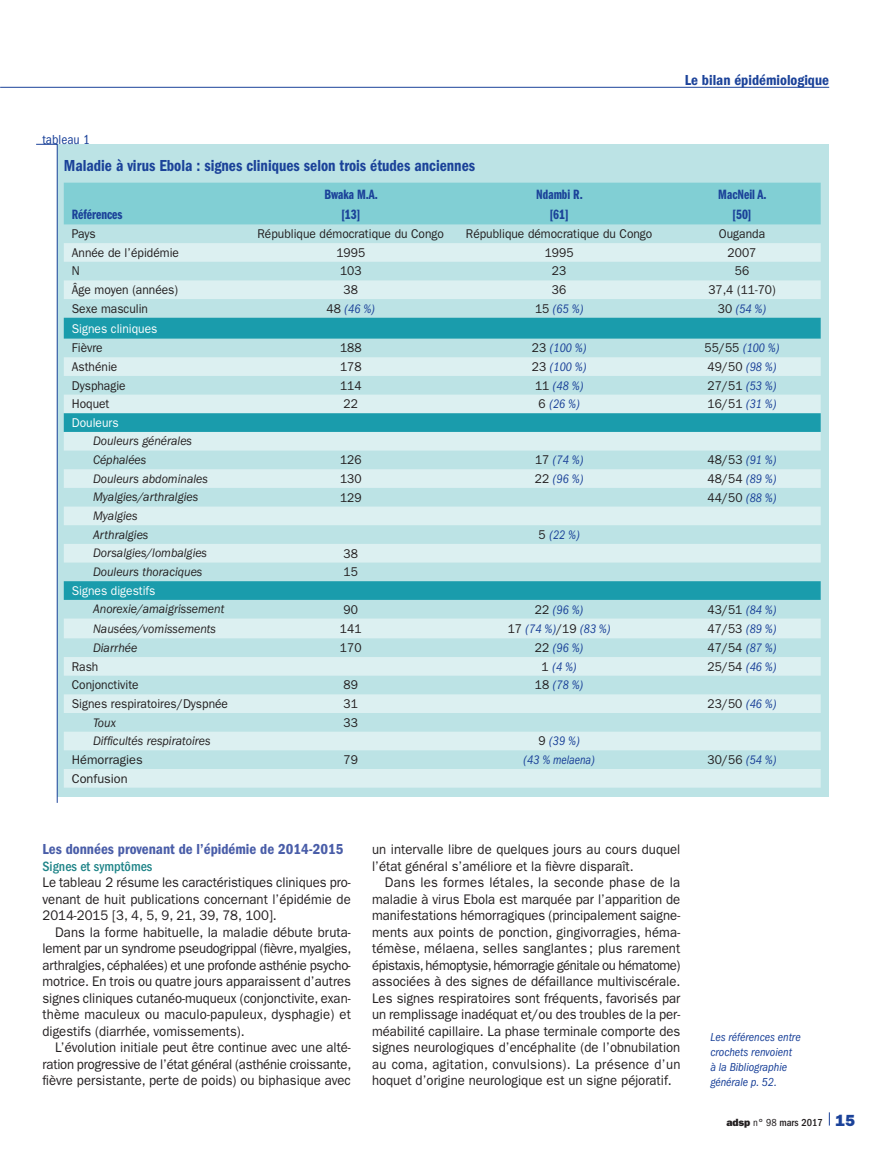
<style>
.page{position:relative;width:893px;height:1149px;background:#fff}
.page>*{position:absolute;margin:0;border:0;box-sizing:border-box;transform-origin:0 0}
.t1{font:16.5px "ITC Franklin Gothic Std Dm Cd";color:#1b4299;scale:.94 1}
.t2{font:15px "ITC Franklin Gothic Std Dm Cd";color:#495da8}
.t3{font:15px "ITC Franklin Gothic Std Dm Cd";color:#1b4299}
.t4{font:13.95px/16.5px "ITC Franklin Gothic Std";color:#231f20;text-align:justify;scale:.94 1}
.t5{font:13.95px "ITC Franklin Gothic Std Dm Cp";color:#1b4299}
.t6{font:500 condensed 13.95px "ITC Franklin Gothic Std";color:#1f8488}
.t7{font:condensed 13.5px "ITC Franklin Gothic Std";color:#1b4299}
.t8{font:12.75px "ITC Franklin Gothic Std";color:#231f20;scale:.94 1}
.t9{font:italic 12.75px/18.6px "ITC Franklin Gothic Std";color:#231f20;scale:.94 1}
.t10{font:italic condensed 12.75px "ITC Franklin Gothic Std";color:#1b4299;scale:.94 1}
.t11{font:12.75px "ITC Franklin Gothic Std";color:#fff;scale:.94 1}
.t12{font:12.75px "ITC Franklin Gothic Std";color:#231f20}
.t13{font:italic condensed 12px/15px "ITC Franklin Gothic Std";color:#1b4299}
.t14{font:500 condensed 10.5px "ITC Franklin Gothic Std";color:#231f20}
.s1{font-style:normal;font-stretch:normal;color:#231f20}
.s2{font-style:italic;font-stretch:condensed;color:#1b4299}
.s3{font-family:"ITC Franklin Gothic Std Hvy";font-weight:400;font-stretch:normal}
.s4{font-weight:400}
.s5{font-family:"ITC Franklin Gothic Std Hvy";font-weight:400;font-stretch:normal;font-size:16.2px;color:#1b4299}
</style>
<div class="page">
<hr style="left:0;top:87px;width:829px;height:1px;background:#1b4299">
<svg style="left:829px;top:1112px;width:1px;height:13px"></svg>
<div style="left:57px;top:144px;width:772px;height:652px;background:#bce3e5"></div>
<svg style="left:36px;top:144px;width:22px;height:659px"></svg>
<div style="left:64px;top:183px;width:757px;height:41px;background:#81cfd4"></div>
<svg style="left:64px;top:243px;width:757px;height:544px"></svg>
<svg style="left:64px;top:317px;width:757px;height:282px"></svg>
<p class="t3" style="left:685px;top:71px;width:146px">Le bilan épidémiologique</p>
<p class="t7" style="left:43px;top:132px;width:49px">tableau 1</p>
<p class="t1" style="left:64px;top:156px;width:439px">Maladie à virus Ebola : signes cliniques selon trois études anciennes</p>
<p class="t5" style="left:324px;top:186px;width:55px">Bwaka M.A.</p>
<p class="t5" style="left:536px;top:186px;width:48px">Ndambi R.</p>
<p class="t5" style="left:718px;top:186px;width:50px">MacNeil A.</p>
<p class="t5" style="left:72px;top:207px;width:52px">Références</p>
<p class="t5" style="left:341px;top:207px;width:21px">[13]</p>
<p class="t5" style="left:549px;top:207px;width:21px">[61]</p>
<p class="t5" style="left:732px;top:207px;width:21px">[50]</p>
<p class="t8" style="left:72px;top:226px;width:27px">Pays</p>
<p class="t8" style="left:258px;top:226px;width:200px">République démocratique du Congo</p>
<p class="t8" style="left:466px;top:226px;width:200px">République démocratique du Congo</p>
<p class="t8" style="left:719px;top:226px;width:51px">Ouganda</p>
<p class="t8" style="left:72px;top:245px;width:115px">Année de l’épidémie</p>
<p class="t8" style="left:336px;top:245px;width:32px">1995</p>
<p class="t8" style="left:545px;top:245px;width:32px">1995</p>
<p class="t8" style="left:728px;top:245px;width:32px">2007</p>
<p class="t8" style="left:72px;top:264px;width:10px">N</p>
<p class="t8" style="left:340px;top:264px;width:24px">103</p>
<p class="t8" style="left:552px;top:264px;width:17px">23</p>
<p class="t8" style="left:735px;top:264px;width:17px">56</p>
<p class="t8" style="left:72px;top:282px;width:115px">Âge moyen (années)</p>
<p class="t8" style="left:344px;top:282px;width:17px">38</p>
<p class="t8" style="left:552px;top:282px;width:17px">36</p>
<p class="t8" style="left:708px;top:282px;width:73px">37,4 (11-70)</p>
<p class="t8" style="left:72px;top:301px;width:83px">Sexe masculin</p>
<p class="t10" style="left:327px;top:301px;width:53px"><span class="s1">48</span> (46 %)</p>
<p class="t10" style="left:535px;top:301px;width:53px"><span class="s1">15</span> (65 %)</p>
<p class="t10" style="left:718px;top:301px;width:53px"><span class="s1">30</span> (54 %)</p>
<p class="t11" style="left:72px;top:321px;width:93px">Signes cliniques</p>
<p class="t8" style="left:72px;top:340px;width:34px">Fièvre</p>
<p class="t8" style="left:340px;top:340px;width:24px">188</p>
<p class="t10" style="left:532px;top:341px;width:59px"><span class="s1">23</span> (100 %)</p>
<p class="t10" style="left:704px;top:341px;width:81px"><span class="s1">55/55</span> (100 %)</p>
<p class="t8" style="left:72px;top:359px;width:50px">Asthénie</p>
<p class="t8" style="left:340px;top:359px;width:24px">178</p>
<p class="t10" style="left:532px;top:359px;width:59px"><span class="s1">23</span> (100 %)</p>
<p class="t8" style="left:707px;top:359px;width:75px">49/50 <span class="s2">(98 %)</span></p>
<p class="t8" style="left:72px;top:378px;width:59px">Dysphagie</p>
<p class="t8" style="left:340px;top:378px;width:24px">114</p>
<p class="t10" style="left:535px;top:378px;width:53px"><span class="s1">11</span> (48 %)</p>
<p class="t8" style="left:707px;top:378px;width:75px">27/51 <span class="s2">(53 %)</span></p>
<p class="t8" style="left:72px;top:396px;width:42px">Hoquet</p>
<p class="t8" style="left:344px;top:396px;width:17px">22</p>
<p class="t10" style="left:539px;top:397px;width:45px"><span class="s1">6</span> (26 %)</p>
<p class="t8" style="left:707px;top:396px;width:75px">16/51 <span class="s2">(31 %)</span></p>
<p class="t11" style="left:72px;top:415px;width:51px">Douleurs</p>
<p class="t9" style="left:93px;top:432px;width:107px">Douleurs générales<br>Céphalées</p>
<p class="t8" style="left:340px;top:452px;width:24px">126</p>
<p class="t10" style="left:535px;top:453px;width:53px"><span class="s1">17</span> (74 %)</p>
<p class="t8" style="left:707px;top:452px;width:75px">48/53 <span class="s2">(91 %)</span></p>
<p class="t9" style="left:93px;top:469px;width:124px">Douleurs abdominales</p>
<p class="t8" style="left:340px;top:471px;width:24px">130</p>
<p class="t10" style="left:535px;top:471px;width:53px"><span class="s1">22</span> (96 %)</p>
<p class="t8" style="left:707px;top:471px;width:75px">48/54 <span class="s2">(89 %)</span></p>
<p class="t9" style="left:93px;top:488px;width:113px">Myalgies/arthralgies</p>
<p class="t8" style="left:340px;top:490px;width:24px">129</p>
<p class="t8" style="left:707px;top:490px;width:75px">44/50 <span class="s2">(88 %)</span></p>
<p class="t9" style="left:93px;top:506px;width:60px">Myalgies<br>Arthralgies</p>
<p class="t10" style="left:539px;top:527px;width:45px"><span class="s1">5</span> (22 %)</p>
<p class="t9" style="left:93px;top:544px;width:123px">Dorsalgies/lombalgies</p>
<p class="t8" style="left:344px;top:545px;width:17px">38</p>
<p class="t9" style="left:93px;top:562px;width:118px">Douleurs thoraciques</p>
<p class="t8" style="left:344px;top:564px;width:17px">15</p>
<p class="t11" style="left:72px;top:583px;width:90px">Signes digestifs</p>
<p class="t9" style="left:93px;top:600px;width:141px">Anorexie/amaigrissement</p>
<p class="t8" style="left:344px;top:601px;width:17px">90</p>
<p class="t10" style="left:535px;top:602px;width:53px"><span class="s1">22</span> (96 %)</p>
<p class="t8" style="left:707px;top:601px;width:75px">43/51 <span class="s2">(84 %)</span></p>
<p class="t9" style="left:93px;top:619px;width:132px">Nausées/vomissements</p>
<p class="t8" style="left:340px;top:621px;width:24px">141</p>
<p class="t10" style="left:508px;top:621px;width:111px"><span class="s1">17</span> (74 %)<span class="s1">/19</span> (83 %)</p>
<p class="t8" style="left:707px;top:621px;width:75px">47/53 <span class="s2">(89 %)</span></p>
<p class="t9" style="left:93px;top:638px;width:49px">Diarrhée</p>
<p class="t8" style="left:340px;top:640px;width:24px">170</p>
<p class="t10" style="left:535px;top:640px;width:53px"><span class="s1">22</span> (96 %)</p>
<p class="t8" style="left:707px;top:640px;width:75px">47/54 <span class="s2">(87 %)</span></p>
<p class="t8" style="left:72px;top:659px;width:30px">Rash</p>
<p class="t10" style="left:542px;top:659px;width:39px"><span class="s1">1</span> (4 %)</p>
<p class="t8" style="left:707px;top:659px;width:75px">25/54 <span class="s2">(46 %)</span></p>
<p class="t8" style="left:72px;top:677px;width:73px">Conjonctivite</p>
<p class="t8" style="left:344px;top:677px;width:17px">89</p>
<p class="t10" style="left:535px;top:677px;width:53px"><span class="s1">18</span> (78 %)</p>
<p class="t8" style="left:72px;top:696px;width:168px">Signes respiratoires/Dyspnée</p>
<p class="t8" style="left:344px;top:696px;width:17px">31</p>
<p class="t8" style="left:707px;top:696px;width:75px">23/50 <span class="s2">(46 %)</span></p>
<p class="t9" style="left:93px;top:713px;width:26px">Toux</p>
<p class="t8" style="left:344px;top:714px;width:17px">33</p>
<p class="t9" style="left:93px;top:731px;width:127px">Difficultés respiratoires</p>
<p class="t10" style="left:538px;top:733px;width:45px"><span class="s1">9</span> (39 %)</p>
<p class="t12" style="left:72px;top:752px;width:72px">Hémorragies</p>
<p class="t8" style="left:344px;top:752px;width:17px">79</p>
<p class="t10" style="left:524px;top:752px;width:77px">(43 % melaena)</p>
<p class="t8" style="left:707px;top:752px;width:75px">30/56 <span class="s2">(54 %)</span></p>
<p class="t12" style="left:72px;top:770px;width:57px">Confusion</p>
<p class="t2" style="left:43px;top:840px;width:302px">Les données provenant de l’épidémie de 2014-2015</p>
<p class="t6" style="left:43px;top:857px;width:111px">Signes et symptômes</p>
<p class="t4" style="left:43px;top:874px;width:329px">Le tableau 2 résume les caractéristiques cliniques pro‑ venant de huit publications concernant l’épidémie de 2014-2015 [3, 4, 5, 9, 21, 39, 78, 100].</p>
<p class="t4" style="left:43px;top:923px;width:330px;text-indent:13px">Dans la forme habituelle, la maladie débute bruta‑ lement par un syndrome pseudogrippal (fièvre, myalgies, arthralgies, céphalées) et une profonde asthénie psycho‑ motrice. En trois ou quatre jours apparaissent d’autres signes cliniques cutanéo-muqueux (conjonctivite, exan‑ thème maculeux ou maculo-papuleux, dysphagie) et digestifs (diarrhée, vomissements).</p>
<p class="t4" style="left:43px;top:1039px;width:330px;text-indent:13px">L’évolution initiale peut être continue avec une alté‑ ration progressive de l’état général (asthénie croissante, fièvre persistante, perte de poids) ou biphasique avec</p>
<p class="t4" style="left:372px;top:841px;width:329px">un intervalle libre de quelques jours au cours duquel l’état général s’améliore et la fièvre disparaît.</p>
<p class="t4" style="left:372px;top:874px;width:330px;text-indent:13px">Dans les formes létales, la seconde phase de la maladie à virus Ebola est marquée par l’apparition de manifestations hémorragiques (principalement saigne‑ ments aux points de ponction, gingivorragies, héma‑ témèse, mélaena, selles sanglantes ; plus rarement épistaxis, hémoptysie, hémorragie génitale ou hématome) associées à des signes de défaillance multiviscérale.<br>Les signes respiratoires sont fréquents, favorisés par un remplissage inadéquat et/ou des troubles de la per‑ méabilité capillaire. La phase terminale comporte des signes neurologiques d’encéphalite (de l’obnubilation au coma, agitation, convulsions). La présence d’un hoquet d’origine neurologique est un signe péjoratif.</p>
<p class="t13" style="left:710px;top:1028px;width:92px">Les références entre crochets renvoient<br>à la Bibliographie générale p. 52.</p>
<p class="t14" style="left:727px;top:1115px;width:130px"><span class="s3">adsp</span> <span class="s4">n° 98</span> mars 2017 <span class="s5">15</span></p>
</div>
